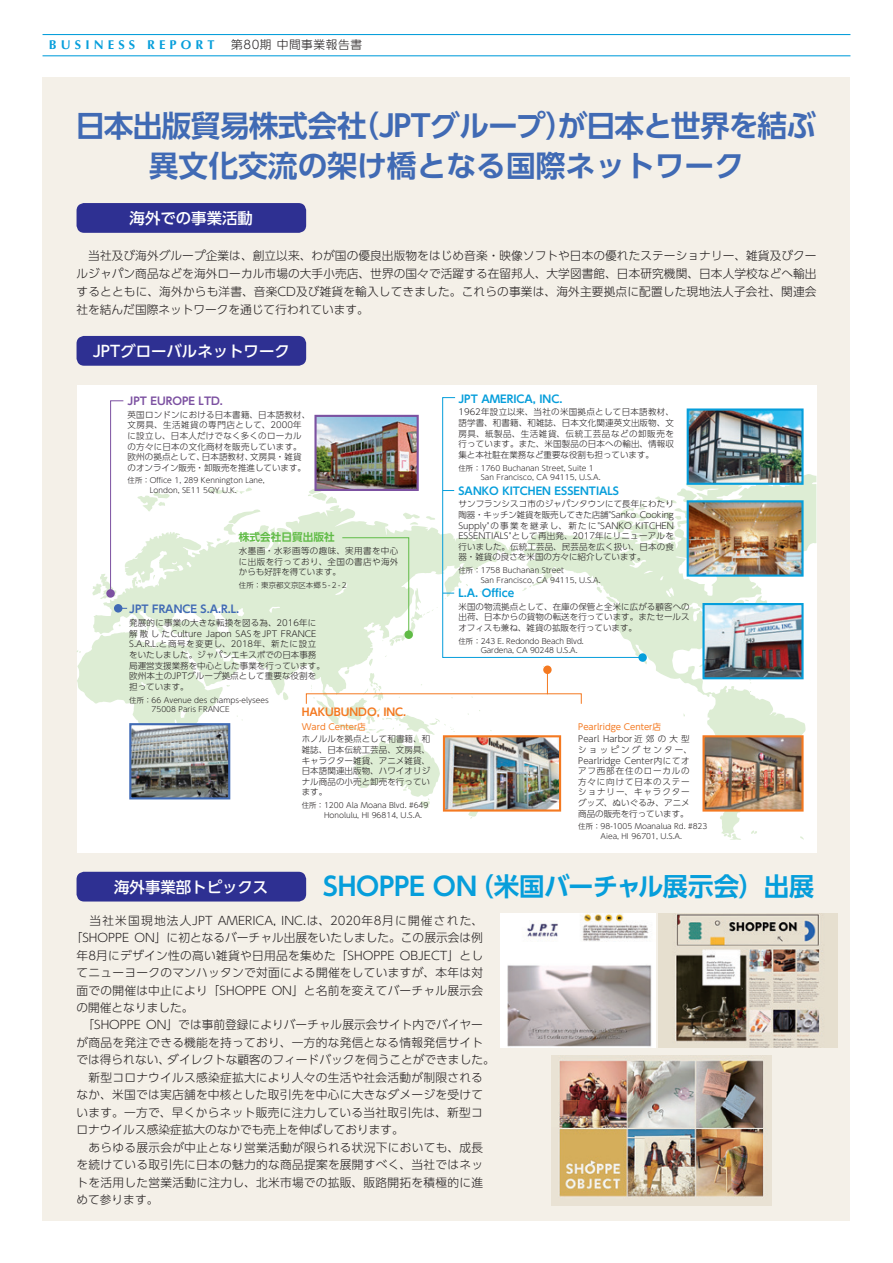
<style>
.page{position:relative;width:893px;height:1263px;background:#fff}
.page>*{position:absolute;margin:0;border:0;box-sizing:border-box;transform-origin:0 0}
.t1{font:700 29.7px/40.3px "UD Shin Go Pro De";letter-spacing:-.01em;color:#406ab4;text-align:center}
.t2{font:700 25.5px "UD Shin Go Pro De";letter-spacing:-.02em;color:#069edb}
.t3{font:500 15.45px "UD Shin Go Pro";color:#fff}
.t4{font:700 12.75px "Optima LT Std";letter-spacing:.325em;color:#069edb}
.t5{font:300 11.7px/18px "UD Shin Go Pro";letter-spacing:.025em;color:#231f20;text-align:justify}
.t6{font:300 11.7px "UD Shin Go Pro";color:#231f20}
.t7{font:300 11.7px "UD Shin Go Pro";letter-spacing:.05em;color:#231f20}
.t8{font:700 10.65px "UD Shin Go Pro De";color:#069edb}
.t9{font:700 10.65px "UD Shin Go Pro De";color:#406ab4}
.t10{font:700 10.65px "UD Shin Go Pro De";color:#f47921}
.t11{font:700 10.65px "UD Shin Go Pro De";color:#7c51a1}
.t12{font:700 10.65px "UD Shin Go Pro De";color:#60bb46}
.t13{font:300 8.55px/10.6px "UD Shin Go Pro";letter-spacing:.01em;color:#231f20;text-align:justify}
.t14{font:300 8.55px/10.6px "UD Shin Go Pro";letter-spacing:.08em;color:#231f20}
.t15{font:8.55px "UD Shin Go Pro";color:#f47921}
.t16{font:300 7.5px/9.6px "UD Shin Go Pro";color:#231f20}
.s1{font-family:"UD Shin Go Pro";font-weight:300;font-size:11.7px;color:#231f20}
</style>
<div class="page">
<hr style="left:43px;top:34px;width:807px;height:1px;background:#069edb">
<hr style="left:43px;top:55px;width:807px;height:1px;background:#069edb">
<div style="left:43px;top:77px;width:807px;height:1143px;background:#f4f0e8"></div>
<div style="left:77px;top:203px;width:229px;height:30px;background:#2e3092;border-radius:8px"></div>
<div style="left:77px;top:336px;width:229px;height:30px;background:#2e3092;border-radius:8px"></div>
<div style="left:77px;top:385px;width:739px;height:468px;background:#fff"></div>
<svg style="left:137px;top:492px;width:33px;height:13px"></svg>
<svg style="left:308px;top:489px;width:29px;height:15px"></svg>
<svg style="left:208px;top:487px;width:44px;height:7px"></svg>
<svg style="left:468px;top:811px;width:26px;height:8px"></svg>
<svg style="left:522px;top:571px;width:284px;height:263px"></svg>
<svg style="left:723px;top:833px;width:18px;height:7px"></svg>
<svg style="left:751px;top:830px;width:6px;height:4px"></svg>
<svg style="left:748px;top:679px;width:4px;height:4px"></svg>
<svg style="left:699px;top:659px;width:3px;height:17px"></svg>
<svg style="left:359px;top:786px;width:84px;height:23px"></svg>
<svg style="left:643px;top:474px;width:173px;height:97px"></svg>
<svg style="left:77px;top:505px;width:415px;height:281px"></svg>
<img style="left:690px;top:503px;width:111px;height:71px">
<div style="left:687px;top:500px;width:117px;height:77px;border:2px solid #069edb"></div>
<img style="left:705px;top:606px;width:96px;height:70px">
<div style="left:702px;top:603px;width:102px;height:76px;border:2px solid #069edb"></div>
<img style="left:690px;top:411px;width:111px;height:71px">
<div style="left:687px;top:408px;width:117px;height:77px;border:2px solid #069edb"></div>
<img style="left:446px;top:738px;width:112px;height:70px">
<div style="left:443px;top:735px;width:118px;height:76px;border:2px solid #f47921"></div>
<img style="left:132px;top:726px;width:95px;height:70px">
<div style="left:129px;top:723px;width:101px;height:76px;border:2px solid #406ab4"></div>
<img style="left:705px;top:738px;width:96px;height:70px">
<div style="left:702px;top:735px;width:102px;height:76px;border:2px solid #f47921"></div>
<svg style="left:92px;top:400px;width:32px;height:199px"></svg>
<div style="left:106px;top:589px;width:9px;height:9px;background:#7c51a1;border-radius:50%"></div>
<div style="left:114px;top:604px;width:8px;height:8px;background:#406ab4;border-radius:50%"></div>
<div style="left:638px;top:653px;width:9px;height:9px;background:#069edb;border-radius:50%"></div>
<svg style="left:341px;top:537px;width:101px;height:109px"></svg>
<svg style="left:543px;top:666px;width:8px;height:27px"></svg>
<div style="left:543px;top:665px;width:9px;height:9px;background:#f47921;border-radius:50%"></div>
<svg style="left:442px;top:397px;width:201px;height:261px"></svg>
<img style="left:317px;top:418px;width:99px;height:70px">
<div style="left:314px;top:415px;width:105px;height:76px;border:2px solid #7c51a1"></div>
<div style="left:77px;top:872px;width:229px;height:29px;background:#2e3092;border-radius:8px"></div>
<img style="left:501px;top:913px;width:154px;height:134px">
<img style="left:659px;top:913px;width:179px;height:134px">
<img style="left:552px;top:1055px;width:220px;height:150px">
<h3 class="t4" style="left:49px;top:38px;width:315px">BUSINESS REPORT<span class="s1">　第80期 中間事業報告書</span></h3>
<h1 class="t1" style="left:76px;top:104px;width:742px">日本出版貿易株式会社（JPTグループ）が日本と世界を結ぶ異文化交流の架け橋となる国際ネットワーク</h1>
<h3 class="t3" style="left:130px;top:205px;width:125px">海外での事業活動</h3>
<p class="t5" style="left:77px;top:246px;width:742px">　当社及び海外グループ企業は、創立以来、わが国の優良出版物をはじめ音楽・映像ソフトや日本の優れたステーショナリー、雑貨及びクールジャパン商品などを海外ローカル市場の大手小売店、世界の国々で活躍する在留邦人、大学図書館、日本研究機関、日本人学校などへ輸出するとともに、海外からも洋書、音楽CD及び雑貨を輸入してきました。これらの事業は、海外主要拠点に配置した現地法人子会社、関連会社を結んだ国際ネットワークを通じて行われています。</p>
<h3 class="t3" style="left:93px;top:338px;width:199px">JPTグローバルネットワーク</h3>
<p class="t11" style="left:128px;top:392px;width:97px">JPT EUROPE LTD.</p>
<p class="t13" style="left:128px;top:409px;width:184px;text-align:left">英国ロンドンにおける日本書籍、日本語教材、文房具、生活雑貨の専門店として、2000年に設立し、日本人だけでなく多くのローカルの方々に日本の文化商材を販売しています。欧州の拠点として、日本語教材、文房具・雑貨のオンライン販売・卸販売を推進しています。</p>
<p class="t16" style="left:150px;top:476px;width:116px;text-indent:-22px">住所：Office 1, 289 Kennington Lane,<br>London, SE11 5QY U.K.</p>
<p class="t12" style="left:239px;top:529px;width:97px">株式会社日貿出版社</p>
<p class="t13" style="left:239px;top:545px;width:161px">水墨画・水彩画等の趣味、実用書を中心に出版を行っており、全国の書店や海外からも好評を得ています。</p>
<p class="t16" style="left:239px;top:580px;width:110px">住所：東京都文京区本郷５-２-２</p>
<p class="t9" style="left:129px;top:601px;width:112px">JPT FRANCE S.A.R.L.</p>
<p class="t13" style="left:129px;top:617px;width:197px;text-align:left">発展的に事業の大きな転換を図る為、2016年に解散したCulture Japon SASをJPT FRANCE<br>S.A.R.L.と商号を変更し、2018年、新たに設立をいたしました。ジャパンエキスポでの日本事務局運営支援業務を中心とした事業を行っています。欧州本土のJPTグループ拠点として重要な役割を担っています。</p>
<p class="t16" style="left:152px;top:695px;width:119px;text-indent:-22px">住所：66 Avenue des champs-elysees<br>75008 Paris FRANCE</p>
<p class="t10" style="left:302px;top:703px;width:106px">HAKUBUNDO, INC.</p>
<p class="t15" style="left:302px;top:719px;width:66px">Ward Center店</p>
<p class="t13" style="left:302px;top:733px;width:130px">ホノルルを拠点として和書籍、和雑誌、日本伝統工芸品、文房具、キャラクター雑貨、アニメ雑貨、日本語関連出版物、ハワイオリジナル商品の小売と卸売を行っています。</p>
<p class="t16" style="left:324px;top:800px;width:106px;text-indent:-22px">住所：1200 Ala Moana Blvd. #649<br>Honolulu, HI 96814, U.S.A.</p>
<p class="t8" style="left:458px;top:390px;width:105px">JPT AMERICA, INC.</p>
<p class="t13" style="left:458px;top:407px;width:217px">1962年設立以来、当社の米国拠点として日本語教材、語学書、和書籍、和雑誌、日本文化関連英文出版物、文房具、紙製品、生活雑貨、伝統工芸品などの卸販売を行っています。また、米国製品の日本への輸出、情報収集と本社駐在業務など重要な役割も担っています。</p>
<p class="t16" style="left:481px;top:463px;width:121px;text-indent:-22px">住所：1760 Buchanan Street, Suite 1<br>San Francisco, CA 94115, U.S.A.</p>
<p class="t8" style="left:458px;top:482px;width:162px">SANKO KITCHEN ESSENTIALS</p>
<p class="t13" style="left:458px;top:498px;width:217px">サンフランシスコ市のジャパンタウンにて長年にわたり陶器・キッチン雑貨を販売してきた店舗"Sanko Cooking Supply"の事業を継承し、新たに"SANKO KITCHEN ESSENTIALS"として再出発、2017年にリニューアルを行いました。伝統工芸品、民芸品を広く扱い、日本の食器・雑貨の良さを米国の方々に紹介しています。</p>
<p class="t16" style="left:481px;top:565px;width:121px;text-indent:-22px">住所：1758 Buchanan Street<br>San Francisco, CA 94115, U.S.A.</p>
<p class="t8" style="left:458px;top:584px;width:57px">L.A. Office</p>
<p class="t13" style="left:458px;top:601px;width:233px">米国の物流拠点として、在庫の保管と全米に広がる顧客への出荷、日本からの貨物の転送を行っています。またセールスオフィスも兼ね、雑貨の拡販を行っています。</p>
<p class="t16" style="left:481px;top:636px;width:105px;text-indent:-22px">住所：243 E. Redondo Beach Blvd.<br>Gardena, CA 90248 U.S.A.</p>
<p class="t15" style="left:578px;top:719px;width:84px">Pearlridge Center店</p>
<p class="t14" style="left:578px;top:733px;width:115px">Pearl Harbor 近郊の大型ショッピングセンター、<br>Pearlridge Center内にてオアフ西部在住のローカルの方々に向けて日本のステーショナリー、キャラクターグッズ、ぬいぐるみ、アニメ商品の販売を行っています。</p>
<p class="t16" style="left:578px;top:821px;width:131px;text-align:center">住所：98-1005 Moanalua Rd. #823<br>Aiea, HI 96701, U.S.A.</p>
<h3 class="t3" style="left:114px;top:874px;width:156px">海外事業部トピックス</h3>
<h2 class="t2" style="left:323px;top:866px;width:493px">SHOPPE ON（米国バーチャル展示会）出展</h2>
<h3 class="t7" style="left:77px;top:911px;width:408px">　当社米国現地法人JPT AMERICA, INC.は、2020年8月に開催された、</h3>
<h3 class="t6" style="left:71px;top:928px;width:414px">「SHOPPE ON」に初となるバーチャル出展をいたしました。この展示会は例</h3>
<h3 class="t5" style="left:77px;top:946px;width:408px">年8月にデザイン性の高い雑貨や日用品を集めた「SHOPPE OBJECT」とし</h3>
<h3 class="t5" style="left:77px;top:963px;width:408px">てニューヨークのマンハッタンで対面による開催をしていますが、本年は対</h3>
<h3 class="t5" style="left:77px;top:981px;width:408px">面での開催は中止により「SHOPPE ON」と名前を変えてバーチャル展示会</h3>
<h3 class="t6" style="left:77px;top:998px;width:118px">の開催となりました。</h3>
<h3 class="t6" style="left:77px;top:1015px;width:408px">　「SHOPPE ON」では事前登録によりバーチャル展示会サイト内でバイヤー</h3>
<h3 class="t5" style="left:77px;top:1033px;width:408px">が商品を発注できる機能を持っており、一方的な発信となる情報発信サイト</h3>
<h3 class="t6" style="left:77px;top:1050px;width:420px">では得られない、ダイレクトな顧客のフィードバックを伺うことができました。</h3>
<h3 class="t5" style="left:77px;top:1068px;width:408px">　新型コロナウイルス感染症拡大により人々の生活や社会活動が制限される</h3>
<h3 class="t5" style="left:77px;top:1085px;width:408px">なか、米国では実店舗を中核とした取引先を中心に大きなダメージを受けて</h3>
<h3 class="t5" style="left:77px;top:1103px;width:408px">います。一方で、早くからネット販売に注力している当社取引先は、新型コ</h3>
<h3 class="t6" style="left:77px;top:1120px;width:329px">ロナウイルス感染症拡大のなかでも売上を伸ばしております。</h3>
<h3 class="t5" style="left:77px;top:1138px;width:408px">　あらゆる展示会が中止となり営業活動が限られる状況下においても、成長</h3>
<h3 class="t5" style="left:77px;top:1155px;width:408px">を続けている取引先に日本の魅力的な商品提案を展開すべく、当社ではネッ</h3>
<h3 class="t5" style="left:77px;top:1173px;width:408px">トを活用した営業活動に注力し、北米市場での拡販、販路開拓を積極的に進</h3>
<h3 class="t5" style="left:77px;top:1190px;width:83px">めて参ります。</h3>
</div>
